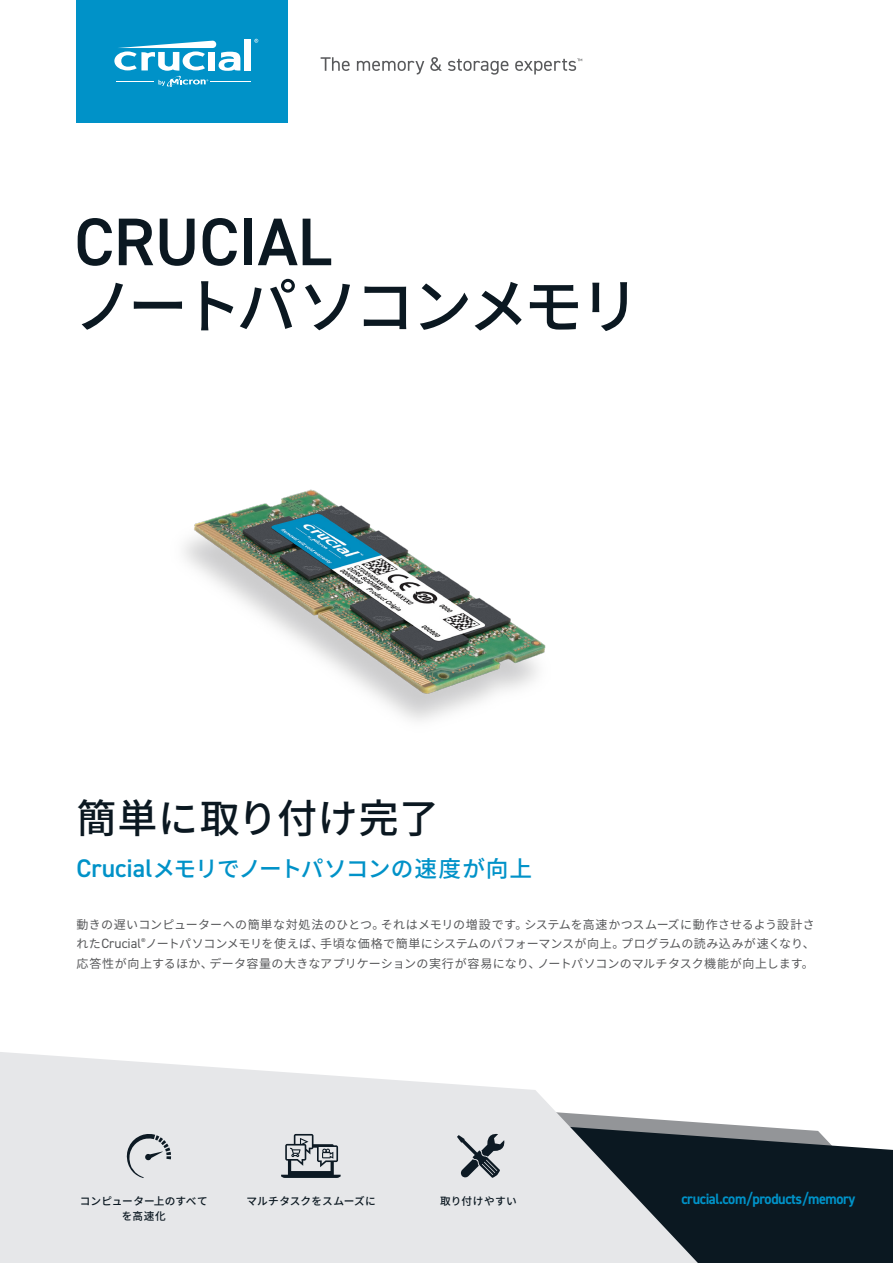
<style>
.page{position:relative;width:893px;height:1263px;background:#fff}
.page>*{position:absolute;margin:0;border:0;box-sizing:border-box;transform-origin:0 0}
.t1{font:600 67.5px "DIN2014";letter-spacing:-.005em;color:#0b1821}
.t2{font:500 60px "Noto Sans CJ Kjp";letter-spacing:-.065em;color:#0b1821}
.t3{font:500 40.05px "Noto Sans CJ Kjp";letter-spacing:.015em;color:#0b1821}
.t4{font:500 22.65px "Noto Sans CJ Kjp";letter-spacing:-.035em;color:#0092c8}
.t5{font:700 15px "DIN2014";letter-spacing:-.03em;color:#0092c8;scale:.95 1}
.body_copy{font:12px/19.5px "Noto Sans CJ Kjp";letter-spacing:.015em;color:#57585a;text-align:justify}
.t6{font:500 10.65px "Noto Sans CJ Kjp";letter-spacing:.015em;color:#0b1821}
.t7{font:500 10.65px "Noto Sans CJ Kjp";letter-spacing:.035em;color:#0b1821}
.s1{font-family:"DIN2014";font-weight:600;font-size:25.5px}
.s2{font-family:"DIN2014";font-size:13.5px}
</style>
<div class="page">
<svg style="left:698px;top:1122px;width:195px;height:141px;background:#28333b"></svg>
<svg style="left:0;top:1052px;width:698px;height:211px;background:#dcdddf"></svg>
<svg style="left:457px;top:1132px;width:49px;height:46px;background:#9ca1a6"></svg>
<svg style="left:281px;top:1134px;width:60px;height:44px;background:#9da2a6"></svg>
<svg style="left:124px;top:1131px;width:47px;height:47px;background:#c4c7ca"></svg>
<img style="left:184px;top:489px;width:362px;height:232px">
<div style="left:77px;top:0;width:211px;height:122px;background:#0092c8"></div>
<hr style="left:211px;top:82px;width:40px;height:1px;background:#fff">
<div style="left:245px;top:39px;width:6px;height:32px;background:#fff"></div>
<svg style="left:114px;top:41px;width:126px;height:46px"></svg>
<svg style="left:254px;top:39px;width:4px;height:4px"></svg>
<svg style="left:321px;top:57px;width:29px;height:14px"></svg>
<svg style="left:357px;top:61px;width:67px;height:13px"></svg>
<svg style="left:430px;top:57px;width:12px;height:14px"></svg>
<svg style="left:448px;top:59px;width:60px;height:16px"></svg>
<svg style="left:515px;top:59px;width:67px;height:15px"></svg>
<p class="t1" style="left:74px;top:197px;width:259px">CRUCIAL</p>
<p class="t2" style="left:74px;top:272px;width:567px">ノートパソコンメモリ</p>
<p class="t3" style="left:77px;top:795px;width:364px">簡単に取り付け完了</p>
<p class="t4" style="left:77px;top:855px;width:457px"><span class="s1">Crucial</span>メモリでノートパソコンの速度が向上</p>
<p class="body_copy" style="left:77px;top:915px;width:740px">動きの遅いコンピューターへの簡単な対処法のひとつ。それはメモリの増設です。システムを高速かつスムーズに動作させるよう設計された<span class="s2">Crucial</span><sup>®</sup>ノートパソコンメモリを使えば、手頃な価格で簡単にシステムのパフォーマンスが向上。プログラムの読み込みが速くなり、応答性が向上するほか、データ容量の大きなアプリケーションの実行が容易になり、ノートパソコンのマルチタスク機能が向上します。</p>
<p class="t6" style="left:80px;top:1195px;width:129px">コンピューター上のすべて</p>
<p class="t5" style="left:681px;top:1189px;width:185px">crucial.com/products/memory</p>
<p class="t6" style="left:122px;top:1210px;width:46px">を高速化</p>
<p class="t6" style="left:247px;top:1195px;width:131px">マルチタスクをスムーズに</p>
<p class="t7" style="left:440px;top:1195px;width:78px">取り付けやすい</p>
</div>
